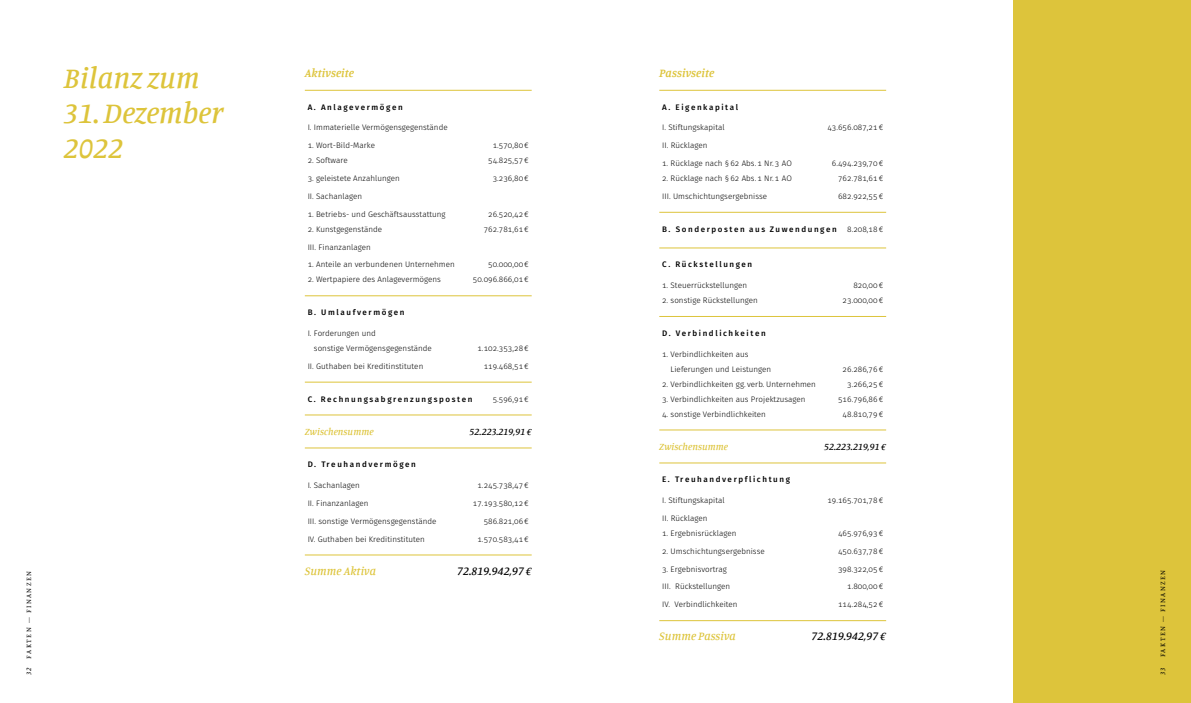
<style>
.page{position:relative;width:1191px;height:703px;background:#fff}
.page>*{position:absolute;margin:0;border:0;box-sizing:border-box;transform-origin:0 0}
.Titel_03{font:italic 500 30px/35px "Manuale";color:#ddc43b}
.Zwischentitel_02{font:italic 500 12px "Manuale";letter-spacing:.005em;color:#000}
.Zwischentitel_02-2{font:italic 500 12px "Manuale";letter-spacing:.005em;color:#ddc43b}
.Zwischentitel_02-3{font:italic 600 12px "Manuale";letter-spacing:.005em;color:#ddc43b}
.Zwischentitel_02-4{font:italic 500 10px "Manuale";letter-spacing:.005em;color:#000}
.Zwischentitel_02-5{font:italic 500 10px "Manuale";letter-spacing:.005em;color:#ddc43b}
.t1{font:300 8px/15px "Fira Sans";letter-spacing:.005em;color:#000}
.Zwischentitel_02-6{font:500 8px "Fira Sans";letter-spacing:.2em;color:#000}
.t2{font:7px "Manuale";letter-spacing:.21em;color:#000}
.t3{font:italic 7px "Manuale";color:#000}
</style>
<div class="page">
<div style="left:1013px;top:0;width:178px;height:703px;background:#ddc43b"></div>
<hr style="left:305px;top:90px;width:226px;height:1px;background:#ddc43b">
<hr style="left:305px;top:296px;width:226px;height:1px;background:#ddc43b">
<hr style="left:305px;top:382px;width:226px;height:1px;background:#ddc43b">
<hr style="left:305px;top:415px;width:226px;height:1px;background:#ddc43b">
<hr style="left:305px;top:448px;width:226px;height:1px;background:#ddc43b">
<hr style="left:305px;top:555px;width:226px;height:1px;background:#ddc43b">
<hr style="left:659px;top:90px;width:227px;height:1px;background:#ddc43b">
<hr style="left:659px;top:212px;width:227px;height:1px;background:#ddc43b">
<hr style="left:659px;top:248px;width:227px;height:1px;background:#ddc43b">
<hr style="left:659px;top:316px;width:227px;height:1px;background:#ddc43b">
<hr style="left:659px;top:430px;width:227px;height:1px;background:#ddc43b">
<hr style="left:659px;top:463px;width:227px;height:1px;background:#ddc43b">
<hr style="left:659px;top:620px;width:227px;height:1px;background:#ddc43b">
<p class="Titel_03" style="left:64px;top:59px;width:138px">Bilanz zum</p>
<p class="Titel_03" style="left:64px;top:94px;width:161px">31.Dezember<br>2022</p>
<p class="t2" style="left:24px;top:659px;width:89px;rotate:-90deg">FAKTEN — FINANZEN</p>
<p class="t3" style="left:24px;top:675px;width:8px;rotate:-90deg">32</p>
<p class="Zwischentitel_02-3" style="left:305px;top:65px;width:51px">Aktivseite</p>
<p class="Zwischentitel_02-6" style="left:308px;top:101px;width:96px">A. Anlagevermögen</p>
<p class="t1" style="left:308px;top:120px;width:141px">I. Immaterielle Vermögensgegenstände</p>
<p class="t1" style="left:308px;top:138px;width:69px">1. Wort-Bild-Marke</p>
<p class="t1" style="left:493px;top:138px;width:38px">1.570,80€</p>
<p class="t1" style="left:308px;top:153px;width:42px">2. Software</p>
<p class="t1" style="left:488px;top:153px;width:42px">54.825,57€</p>
<p class="t1" style="left:308px;top:171px;width:94px">3. geleistete Anzahlungen</p>
<p class="t1" style="left:493px;top:171px;width:38px">3.236,80€</p>
<p class="t1" style="left:308px;top:189px;width:56px">II. Sachanlagen</p>
<p class="t1" style="left:308px;top:206px;width:139px">1. Betriebs- und Geschäftsausstattung</p>
<p class="t1" style="left:488px;top:206px;width:42px">26.520,42€</p>
<p class="t1" style="left:308px;top:221px;width:76px">2. Kunstgegenstände</p>
<p class="t1" style="left:483px;top:221px;width:47px">762.781,61€</p>
<p class="t1" style="left:308px;top:239px;width:64px">III. Finanzanlagen</p>
<p class="t1" style="left:308px;top:257px;width:149px">1. Anteile an verbundenen Unternehmen</p>
<p class="t1" style="left:488px;top:257px;width:42px">50.000,00€</p>
<p class="t1" style="left:308px;top:272px;width:135px">2. Wertpapiere des Anlagevermögens</p>
<p class="t1" style="left:473px;top:272px;width:57px">50.096.866,01€</p>
<p class="Zwischentitel_02-6" style="left:308px;top:307px;width:98px">B. Umlaufvermögen</p>
<p class="t1" style="left:314px;top:326px;width:119px;text-indent:-6px">I. Forderungen und<br>sonstige Vermögensgegenstände</p>
<p class="t1" style="left:477px;top:341px;width:53px">1.102.353,28€</p>
<p class="t1" style="left:308px;top:359px;width:117px">II. Guthaben bei Kreditinstituten</p>
<p class="t1" style="left:483px;top:359px;width:47px">119.468,51€</p>
<p class="Zwischentitel_02-6" style="left:308px;top:393px;width:166px">C. Rechnungsabgrenzungsposten</p>
<p class="t1" style="left:493px;top:391px;width:38px">5.596,91€</p>
<p class="Zwischentitel_02-5" style="left:305px;top:425px;width:70px">Zwischensumme</p>
<p class="Zwischentitel_02-4" style="left:469px;top:425px;width:64px">52.223.219,91€</p>
<p class="Zwischentitel_02-6" style="left:308px;top:459px;width:110px">D. Treuhandvermögen</p>
<p class="t1" style="left:308px;top:478px;width:54px">I. Sachanlagen</p>
<p class="t1" style="left:477px;top:478px;width:53px">1.245.738,47€</p>
<p class="t1" style="left:308px;top:496px;width:62px">II. Finanzanlagen</p>
<p class="t1" style="left:473px;top:496px;width:57px">17.193.580,12€</p>
<p class="t1" style="left:308px;top:514px;width:130px">III. sonstige Vermögensgegenstände</p>
<p class="t1" style="left:483px;top:514px;width:47px">586.821,06€</p>
<p class="t1" style="left:308px;top:531px;width:119px">IV. Guthaben bei Kreditinstituten</p>
<p class="t1" style="left:477px;top:531px;width:53px">1.570.583,41€</p>
<p class="Zwischentitel_02-2" style="left:305px;top:563px;width:73px">Summe Aktiva</p>
<p class="Zwischentitel_02" style="left:457px;top:563px;width:76px">72.819.942,97€</p>
<p class="Zwischentitel_02-3" style="left:659px;top:65px;width:56px">Passivseite</p>
<p class="Zwischentitel_02-6" style="left:662px;top:101px;width:78px">A. Eigenkapital</p>
<p class="t1" style="left:662px;top:120px;width:64px">I. Stiftungskapital</p>
<p class="t1" style="left:827px;top:120px;width:57px">43.656.087,21€</p>
<p class="t1" style="left:662px;top:138px;width:47px">II. Rücklagen</p>
<p class="t1" style="left:662px;top:156px;width:131px">1. Rücklage nach §62 Abs.1 Nr.3 AO</p>
<p class="t1" style="left:832px;top:156px;width:53px">6.494.239,70€</p>
<p class="t1" style="left:662px;top:171px;width:131px">2. Rücklage nach §62 Abs.1 Nr.1 AO</p>
<p class="t1" style="left:838px;top:171px;width:47px">762.781,61€</p>
<p class="t1" style="left:662px;top:189px;width:106px">III. Umschichtungsergebnisse</p>
<p class="t1" style="left:838px;top:189px;width:47px">682.922,55€</p>
<p class="Zwischentitel_02-6" style="left:662px;top:223px;width:176px">B. Sonderposten aus Zuwendungen</p>
<p class="t1" style="left:847px;top:221px;width:38px">8.208,18€</p>
<p class="Zwischentitel_02-6" style="left:662px;top:259px;width:92px">C. Rückstellungen</p>
<p class="t1" style="left:662px;top:278px;width:87px">1. Steuerrückstellungen</p>
<p class="t1" style="left:853px;top:278px;width:31px">820,00€</p>
<p class="t1" style="left:662px;top:293px;width:97px">2. sonstige Rückstellungen</p>
<p class="t1" style="left:842px;top:293px;width:42px">23.000,00€</p>
<p class="Zwischentitel_02-6" style="left:662px;top:328px;width:105px">D. Verbindlichkeiten</p>
<p class="t1" style="left:670px;top:346px;width:102px;text-indent:-8px">1. Verbindlichkeiten aus<br>Lieferungen und Leistungen</p>
<p class="t1" style="left:842px;top:361px;width:42px">26.286,76€</p>
<p class="t1" style="left:662px;top:376px;width:155px">2. Verbindlichkeiten gg. verb. Unternehmen</p>
<p class="t1" style="left:847px;top:376px;width:38px">3.266,25€</p>
<p class="t1" style="left:662px;top:391px;width:145px">3. Verbindlichkeiten aus Projektzusagen</p>
<p class="t1" style="left:838px;top:391px;width:47px">516.796,86€</p>
<p class="t1" style="left:662px;top:406px;width:105px">4. sonstige Verbindlichkeiten</p>
<p class="t1" style="left:842px;top:406px;width:42px">48.810,79€</p>
<p class="Zwischentitel_02-5" style="left:659px;top:440px;width:70px">Zwischensumme</p>
<p class="Zwischentitel_02-4" style="left:824px;top:440px;width:64px">52.223.219,91€</p>
<p class="Zwischentitel_02-6" style="left:662px;top:474px;width:129px">E. Treuhandverpflichtung</p>
<p class="t1" style="left:662px;top:493px;width:64px">I. Stiftungskapital</p>
<p class="t1" style="left:827px;top:493px;width:57px">19.165.701,78€</p>
<p class="t1" style="left:662px;top:511px;width:47px">II. Rücklagen</p>
<p class="t1" style="left:662px;top:526px;width:76px">1. Ergebnisrücklagen</p>
<p class="t1" style="left:838px;top:526px;width:47px">465.976,93€</p>
<p class="t1" style="left:662px;top:544px;width:104px">2. Umschichtungsergebnisse</p>
<p class="t1" style="left:838px;top:544px;width:47px">450.637,78€</p>
<p class="t1" style="left:662px;top:561px;width:66px">3. Ergebnisvortrag</p>
<p class="t1" style="left:838px;top:561px;width:47px">398.322,05€</p>
<p class="t1" style="left:662px;top:579px;width:70px">III. Rückstellungen</p>
<p class="t1" style="left:847px;top:579px;width:38px">1.800,00€</p>
<p class="t1" style="left:662px;top:597px;width:77px">IV. Verbindlichkeiten</p>
<p class="t1" style="left:838px;top:597px;width:47px">114.284,52€</p>
<p class="Zwischentitel_02-2" style="left:659px;top:629px;width:78px">Summe Passiva</p>
<p class="Zwischentitel_02" style="left:811px;top:629px;width:76px">72.819.942,97€</p>
<p class="t2" style="left:1158px;top:657px;width:89px;rotate:-90deg">FAKTEN — FINANZEN</p>
<p class="t3" style="left:1158px;top:675px;width:8px;rotate:-90deg">33</p>
</div>
